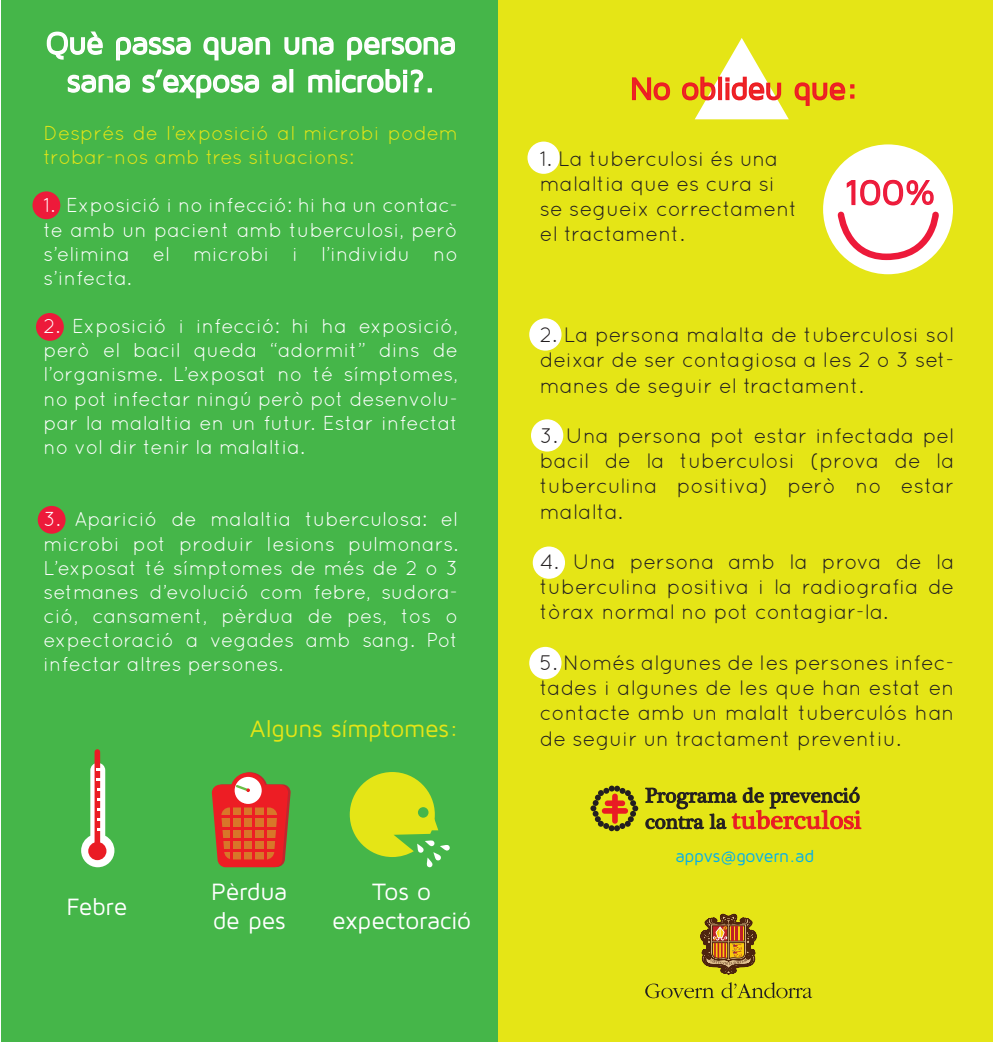
<style>
.page{position:relative;width:993px;height:1042px;background:#fff}
.page>*{position:absolute;margin:0;border:0;box-sizing:border-box;transform-origin:0 0}
.t1{font:35.35px "Maven Pro";color:#ed1a3a}
.t2{font:31.5px/37.8px "Maven Pro";letter-spacing:-.015em;color:#fff;text-align:center}
.t3{font:31.5px "Maven Pro";letter-spacing:-.02em;color:#ee2f24}
.t4{font:24.5px/29.4px "Maven Pro";letter-spacing:-.01em;color:#fff}
.t5{font:24.5px "Maven Pro";letter-spacing:-.015em;color:#e5e516}
.t6{font:21px/25.2px "Quicksand";color:#231f20;text-align:justify}
.t7{font:20.12px/24.2px "Quicksand";color:#fff;text-align:justify}
.t8{font:20.12px/24.2px "Quicksand";color:#e5e516}
.t9{font:17.5px "Maven Pro";letter-spacing:-.015em;color:#00aeef}
</style>
<div class="page">
<div style="left:496px;top:0;width:496px;height:1042px;background:#e5e516"></div>
<svg style="left:645px;top:983px;width:69px;height:15px"></svg>
<svg style="left:721px;top:982px;width:91px;height:16px"></svg>
<svg style="left:700px;top:914px;width:56px;height:61px"></svg>
<svg style="left:632px;top:77px;width:38px;height:24px"></svg>
<svg style="left:682px;top:38px;width:172px;height:81px"></svg>
<div style="left:527px;top:142px;width:32px;height:32px;background:#fff;border-radius:50%"></div>
<div style="left:529px;top:318px;width:32px;height:33px;background:#fff;border-radius:50%"></div>
<div style="left:531px;top:419px;width:32px;height:32px;background:#fff;border-radius:50%"></div>
<div style="left:532px;top:546px;width:33px;height:33px;background:#fff;border-radius:50%"></div>
<div style="left:529px;top:647px;width:32px;height:32px;background:#fff;border-radius:50%"></div>
<div style="left:822px;top:144px;width:130px;height:130px;background:#fff;border-radius:50%"></div>
<svg style="left:834px;top:179px;width:107px;height:84px"></svg>
<svg style="left:645px;top:786px;width:216px;height:44px"></svg>
<svg style="left:590px;top:785px;width:48px;height:46px"></svg>
<div style="left:1px;top:0;width:496px;height:1042px;background:#45b649"></div>
<div style="left:32px;top:191px;width:28px;height:28px;background:#ed1a3a;border-radius:50%"></div>
<div style="left:36px;top:313px;width:28px;height:28px;background:#ed1a3a;border-radius:50%"></div>
<div style="left:38px;top:506px;width:28px;height:28px;background:#ed1a3a;border-radius:50%"></div>
<svg style="left:46px;top:31px;width:57px;height:29px"></svg>
<svg style="left:116px;top:36px;width:75px;height:25px"></svg>
<svg style="left:203px;top:36px;width:68px;height:25px"></svg>
<svg style="left:284px;top:36px;width:50px;height:19px"></svg>
<svg style="left:347px;top:36px;width:108px;height:25px"></svg>
<svg style="left:67px;top:74px;width:63px;height:19px"></svg>
<svg style="left:142px;top:69px;width:118px;height:30px"></svg>
<svg style="left:271px;top:74px;width:16px;height:19px"></svg>
<div style="left:289px;top:69px;width:4px;height:23px;border:2px solid #fff"></div>
<svg style="left:308px;top:69px;width:124px;height:24px"></svg>
<div style="left:94px;top:749px;width:6px;height:101px;background:#ea1c24;border-radius:3px"></div>
<svg style="left:81px;top:763px;width:33px;height:104px"></svg>
<svg style="left:232px;top:772px;width:36px;height:36px"></svg>
<svg style="left:230px;top:772px;width:36px;height:36px"></svg>
<div style="left:234px;top:777px;width:27px;height:27px;background:#fff;border-radius:50%"></div>
<svg style="left:212px;top:784px;width:78px;height:83px;background:#d6573a"></svg>
<hr style="left:218px;top:815px;width:62px;height:3px;background:#ed1d24">
<hr style="left:217px;top:849px;width:62px;height:3px;background:#ed1d24">
<hr style="left:216px;top:838px;width:63px;height:3px;background:#ed1d24">
<hr style="left:217px;top:827px;width:63px;height:2px;background:#ed1d24">
<hr style="left:264px;top:805px;width:2px;height:60px;background:#ed1d24">
<hr style="left:230px;top:804px;width:2px;height:63px;background:#ed1d24">
<hr style="left:241px;top:804px;width:2px;height:62px;background:#ed1d24">
<hr style="left:252px;top:804px;width:2px;height:63px;background:#ed1d24">
<svg style="left:349px;top:772px;width:101px;height:95px"></svg>
<div style="left:418px;top:807px;width:10px;height:10px;background:#45b649;border-radius:50%"></div>
<h2 class="t2" style="left:46px;top:25px;width:412px">Què passa quan una persona sana s’exposa al microbi?.</h2>
<p class="t8" style="left:44px;top:121px;width:416px">Després de l’exposició al microbi podem trobar-nos amb tres situacions:</p>
<p class="t7" style="left:44px;top:193px;width:416px">1. Exposició i no infecció: hi ha un contac&shy;te amb un pacient amb tuberculosi, però s’elimina el microbi i l’individu no s’infecta.</p>
<p class="t7" style="left:44px;top:314px;width:416px">2. Exposició i infecció: hi ha exposició, però el bacil queda “adormit” dins de l’organisme. L’exposat no té símptomes, no pot infectar ningú però pot desenvolu&shy;par la malaltia en un futur. Estar infectat no vol dir tenir la malaltia.</p>
<p class="t7" style="left:44px;top:507px;width:416px">3. Aparició de malaltia tuberculosa: el microbi pot produir lesions pulmonars.<br>L’exposat té símptomes de més de 2 o 3 setmanes d’evolució com febre, sudora&shy;ció, cansament, pèrdua de pes, tos o expectoració a vegades amb sang. Pot infectar altres persones.</p>
<p class="t4" style="left:66px;top:892px;width:62px">Febre</p>
<p class="t5" style="left:250px;top:716px;width:210px">Alguns símptomes:</p>
<p class="t4" style="left:211px;top:877px;width:78px">Pèrdua de pes</p>
<p class="t4" style="left:332px;top:877px;width:140px;text-align:center">Tos o expectoració</p>
<h2 class="t3" style="left:630px;top:72px;width:230px">No oblideu que:</h2>
<p class="t6" style="left:539px;top:146px;width:259px;text-align:left">1. La tuberculosi és una malaltia que es cura si se segueix correctament el tractament.</p>
<h1 class="t1" style="left:843px;top:174px;width:93px">100%</h1>
<p class="t6" style="left:539px;top:322px;width:416px">2. La persona malalta de tuberculosi sol deixar de ser contagiosa a les 2 o 3 set&shy;manes de seguir el tractament.</p>
<p class="t6" style="left:539px;top:423px;width:416px">3. Una persona pot estar infectada pel bacil de la tuberculosi (prova de la tuberculina positiva) però no estar malalta.</p>
<p class="t6" style="left:539px;top:549px;width:416px">4. Una persona amb la prova de la tuberculina positiva i la radiografia de tòrax normal no pot contagiar-la.</p>
<p class="t6" style="left:539px;top:650px;width:416px">5. Només algunes de les persones infec&shy;tades i algunes de les que han estat en contacte amb un malalt tuberculós han de seguir un tractament preventiu.</p>
<p class="t9" style="left:675px;top:847px;width:140px">appvs@govern.ad</p>
</div>
